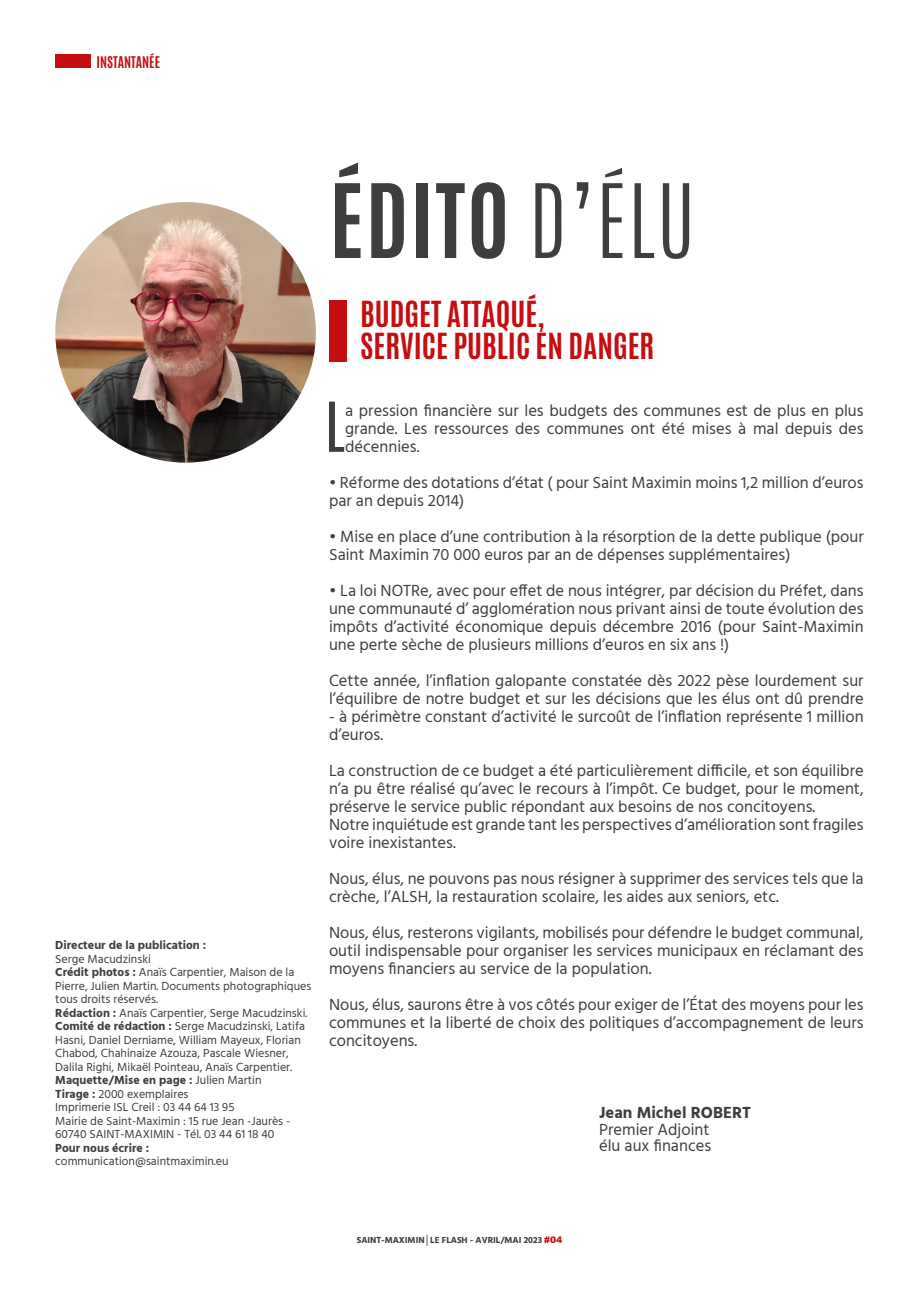
<style>
.page{position:relative;width:919px;height:1289px;background:#fff}
.page>*{position:absolute;margin:0;border:0;box-sizing:border-box;transform-origin:0 0}
.t1{font:700 87px "Antonio";letter-spacing:.02em;color:#3e3e3f}
.t2{font:58.35px "Antonio";color:#3e3e3f}
.t3{font:700 30px "Antonio";color:#c60d12}
.t4{font:16.5px/18px "Hind";color:#3e3e3f}
.t5{font:700 16.5px "Hind";color:#3e3e3f}
.t6{font:700 13.5px "Antonio";color:#c60d12}
.t7{font:12px/13.5px "Hind";color:#3e3e3f}
.t8{font:700 12px "Hind";color:#3e3e3f}
.t9{font:700 9px "Hind";color:#3e3e3f}
.s1{font-weight:700}
.s2{font-weight:400}
.s3{font-weight:300}
.s4{font-family:"Arial";font-weight:900}
.s5{font-family:"Arial";font-weight:900;color:#c60d12}
</style>
<div class="page">
<div style="left:329px;top:300px;width:17px;height:61px;background:#c60d12"></div>
<div style="left:55px;top:55px;width:36px;height:13px;background:#c60d12"></div>
<img style="left:55px;top:202px;width:261px;height:260px;border-radius:130px">
<p class="t6" style="left:96px;top:52px;width:65px">INSTANTANÉE</p>
<p class="t8" style="left:55px;top:937px;width:152px">Directeur de la publication :</p>
<p class="t7" style="left:55px;top:952px;width:97px">Serge Macudzinski</p>
<p class="t7" style="left:55px;top:966px;width:257px"><span class="s1">Crédit photos :</span> Anaïs Carpentier, Maison de la<br>Pierre, Julien Martin. Documents photographiques tous droits réservés.</p>
<p class="t7" style="left:55px;top:1006px;width:253px"><span class="s1">Rédaction :</span> Anaïs Carpentier, Serge Macudzinski.</p>
<p class="t7" style="left:55px;top:1020px;width:251px"><span class="s1">Comité de rédaction :</span> Serge Macudzinski, Latifa Hasni, Daniel Derniame, William Mayeux, Florian Chabod, Chahinaize Azouza, Pascale Wiesner, Dalila Righi, Mikaël Pointeau, Anaïs Carpentier.</p>
<p class="t8" style="left:55px;top:1072px;width:208px">Maquette/Mise en page : <span class="s2">Julien Martin</span></p>
<p class="t7" style="left:55px;top:1087px;width:135px"><span class="s1">Tirage :</span> 2000 exemplaires</p>
<p class="t7" style="left:55px;top:1101px;width:181px">Imprimerie ISL Creil : 03 44 64 13 95</p>
<p class="t7" style="left:55px;top:1114px;width:236px">Mairie de Saint-Maximin : 15 rue Jean -Jaurès -<br>60740 SAINT-MAXIMIN - Tél. 03 44 61 18 40</p>
<p class="t8" style="left:55px;top:1140px;width:95px">Pour nous écrire :</p>
<p class="t7" style="left:55px;top:1155px;width:175px">communication@saintmaximin.eu</p>
<p class="t1" style="left:329px;top:155px;width:367px">ÉDITO <span class="s3">D’ÉLU</span></p>
<p class="t3" style="left:360px;top:291px;width:186px">BUDGET ATTAQUÉ,</p>
<p class="t3" style="left:360px;top:323px;width:296px">SERVICE PUBLIC EN DANGER</p>
<p class="t2" style="left:325px;top:384px;width:22px">L</p>
<p class="t4" style="left:345px;top:402px;width:520px;text-align:justify">a pression financière sur les budgets des communes est de plus en plus grande. Les ressources des communes ont été mises à mal depuis des décennies.</p>
<p class="t4" style="left:329px;top:474px;width:536px">• Réforme des dotations d’état ( pour Saint Maximin moins 1,2 million d’euros par an depuis 2014)</p>
<p class="t4" style="left:329px;top:528px;width:536px">• Mise en place d’une contribution à la résorption de la dette publique (pour<br>Saint Maximin 70 000 euros par an de dépenses supplémentaires)</p>
<p class="t4" style="left:329px;top:582px;width:536px;text-align:justify">• La loi NOTRe, avec pour effet de nous intégrer, par décision du Préfet, dans une communauté d’ agglomération nous privant ainsi de toute évolution des impôts d’activité économique depuis décembre 2016 (pour Saint-Maximin une perte sèche de plusieurs millions d’euros en six ans !)</p>
<p class="t4" style="left:329px;top:672px;width:536px">Cette année, l’inflation galopante constatée dès 2022 pèse lourdement sur l’équilibre de notre budget et sur les décisions que les élus ont dû prendre</p>
<p class="t4" style="left:329px;top:708px;width:536px">- à périmètre constant d’activité le surcoût de l’inflation représente 1 million d’euros.</p>
<p class="t4" style="left:329px;top:762px;width:536px;text-align:justify">La construction de ce budget a été particulièrement difficile, et son équilibre n’a pu être réalisé qu’avec le recours à l’impôt. Ce budget, pour le moment, préserve le service public répondant aux besoins de nos concitoyens.</p>
<p class="t4" style="left:329px;top:816px;width:536px">Notre inquiétude est grande tant les perspectives d’amélioration sont fragiles voire inexistantes.</p>
<p class="t4" style="left:329px;top:870px;width:536px">Nous, élus, ne pouvons pas nous résigner à supprimer des services tels que la crèche, l’ALSH, la restauration scolaire, les aides aux seniors, etc.</p>
<p class="t4" style="left:329px;top:924px;width:536px;text-align:justify">Nous, élus, resterons vigilants, mobilisés pour défendre le budget communal, outil indispensable pour organiser les services municipaux en réclamant des moyens financiers au service de la population.</p>
<p class="t4" style="left:329px;top:996px;width:536px;text-align:justify">Nous, élus, saurons être à vos côtés pour exiger de l’État des moyens pour les communes et la liberté de choix des politiques d’accompagnement de leurs concitoyens.</p>
<p class="t5" style="left:599px;top:1102px;width:153px">Jean Michel ROBERT</p>
<p class="t4" style="left:599px;top:1121px;width:112px">Premier Adjoint</p>
<p class="t4" style="left:599px;top:1137px;width:113px">élu aux finances</p>
<p class="t9" style="left:357px;top:1234px;width:207px">SAINT-MAXIMIN<span class="s4">│</span>LE FLASH - AVRIL/MAI 2023 <span class="s5">#04</span></p>
</div>
